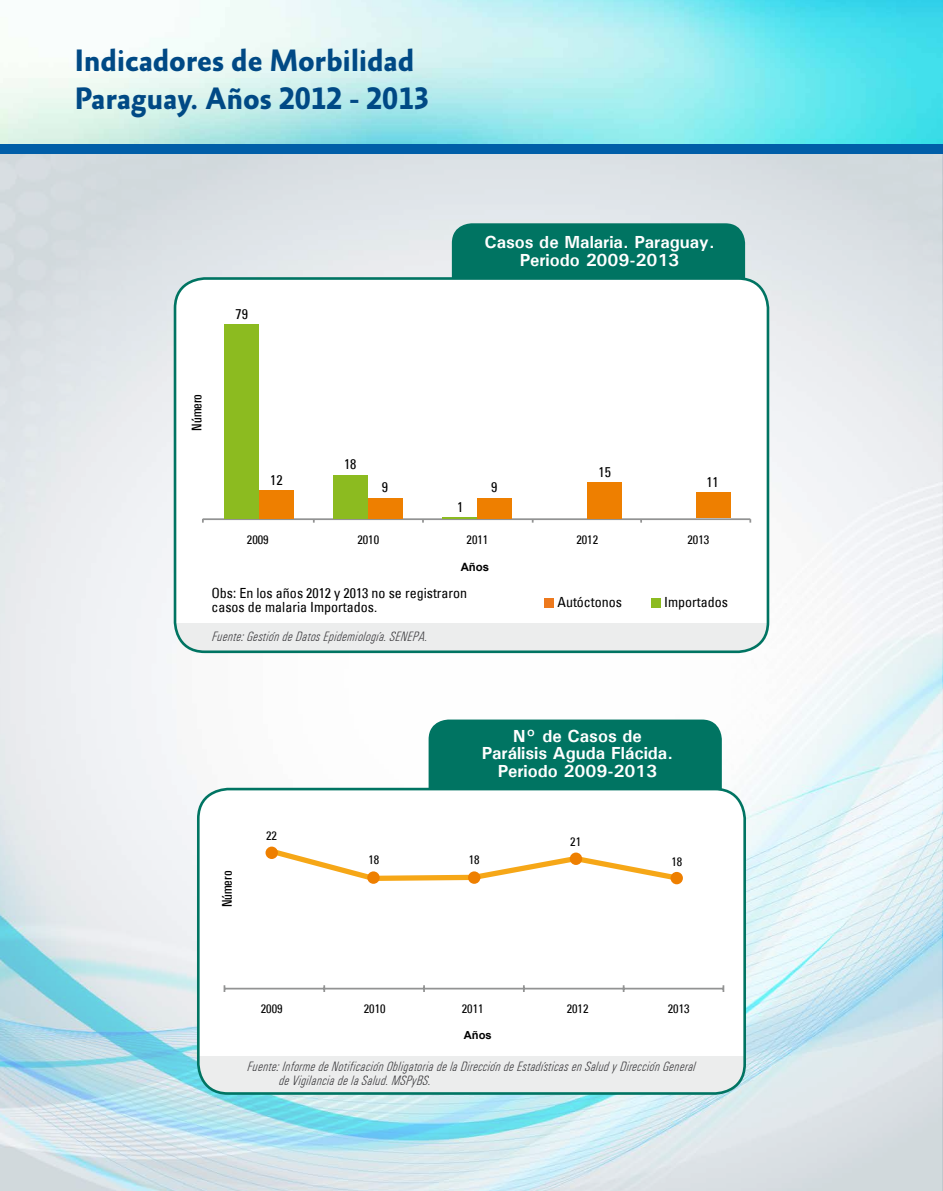
<style>
.page{position:relative;width:943px;height:1191px;background:#fff}
.page>*{position:absolute;margin:0;border:0;box-sizing:border-box;transform-origin:0 0}
.t1{font:700 31.5px/38.5px "Absara Sans TF";letter-spacing:-.01em;color:#004985}
.t2{font:700 17.5px/17.5px "Univers";color:#fff;text-align:center}
.t3{font:14px/14px "Univers Light Cond Obl DTC";color:#3e3d40}
.t4{font:condensed 14px/14px "Univers";color:#000}
.t5{font:500 condensed 14px "Univers";color:#000}
.t6{font:condensed 12.25px "Univers";color:#000}
.t7{font:700 11.38px "Arial";color:#000}
.t8{font:700 11.2px "Arial";color:#000}
</style>
<div class="page">
<img style="left:0;top:154px;width:943px;height:1037px">
<img style="left:0;top:0;width:943px;height:144px">
<div style="left:0;top:144px;width:943px;height:10px;background:#005ea8"></div>
<div style="left:452px;top:223px;width:293px;height:103px;background:#007462;border-radius:20px"></div>
<div style="left:428px;top:719px;width:293px;height:103px;background:#007462;border-radius:20px"></div>
<div style="left:198px;top:789px;width:546px;height:304px;background:#fff;border-radius:30px"></div>
<div style="left:198px;top:1055px;width:546px;height:38px;background:#eceded"></div>
<div style="left:197px;top:787px;width:549px;height:307px;border:3px solid #007462;border-radius:30px"></div>
<hr style="left:224px;top:987px;width:499px;height:2px;background:#929393">
<svg style="left:722px;top:985px;width:2px;height:7px"></svg>
<svg style="left:223px;top:985px;width:2px;height:7px"></svg>
<svg style="left:268px;top:849px;width:414px;height:35px"></svg>
<div style="left:367px;top:871px;width:12px;height:12px;background:#ee7f00;border-radius:50%"></div>
<div style="left:265px;top:846px;width:13px;height:13px;background:#ee7f00;border-radius:50%"></div>
<div style="left:468px;top:871px;width:12px;height:12px;background:#ee7f00;border-radius:50%"></div>
<div style="left:569px;top:852px;width:13px;height:13px;background:#ee7f00;border-radius:50%"></div>
<div style="left:670px;top:872px;width:13px;height:12px;background:#ee7f00;border-radius:50%"></div>
<div style="left:175px;top:278px;width:593px;height:374px;background:#fff;border-radius:30px"></div>
<div style="left:175px;top:623px;width:593px;height:29px;background:#eceded"></div>
<div style="left:174px;top:277px;width:595px;height:376px;border:3px solid #007462;border-radius:30px"></div>
<hr style="left:203px;top:518px;width:547px;height:2px;background:#929393">
<div style="left:224px;top:324px;width:35px;height:194px;background:#8cbb20"></div>
<div style="left:333px;top:475px;width:35px;height:43px;background:#8cbb20"></div>
<hr style="left:442px;top:517px;width:35px;height:1px;background:#8cbb20">
<div style="left:259px;top:490px;width:34px;height:28px;background:#ee7f00"></div>
<div style="left:368px;top:498px;width:34px;height:20px;background:#ee7f00"></div>
<div style="left:477px;top:498px;width:34px;height:20px;background:#ee7f00"></div>
<div style="left:587px;top:482px;width:35px;height:36px;background:#ee7f00"></div>
<div style="left:696px;top:492px;width:35px;height:26px;background:#ee7f00"></div>
<div style="left:544px;top:597px;width:10px;height:10px;background:#ed791d"></div>
<div style="left:651px;top:597px;width:10px;height:10px;background:#8cbb20"></div>
<h1 class="t1" style="left:74px;top:43px;width:357px">Indicadores de Morbilidad<br>Paraguay. Años 2012 - 2013</h1>
<p class="t5" style="left:188px;top:430px;width:38px;rotate:-90deg">Número</p>
<p class="t4" style="left:235px;top:306px;width:14px">79</p>
<p class="t4" style="left:270px;top:472px;width:14px">12</p>
<p class="t4" style="left:344px;top:457px;width:14px">18</p>
<p class="t4" style="left:382px;top:480px;width:8px">9</p>
<p class="t2" style="left:484px;top:233px;width:232px">Casos de Malaria. Paraguay.<br>Periodo 2009-2013</p>
<p class="t4" style="left:457px;top:499px;width:8px">1</p>
<p class="t4" style="left:491px;top:480px;width:8px">9</p>
<p class="t4" style="left:598px;top:464px;width:14px">15</p>
<p class="t4" style="left:706px;top:474px;width:14px">11</p>
<p class="t6" style="left:247px;top:532px;width:23px">2009</p>
<p class="t6" style="left:357px;top:532px;width:23px">2010</p>
<p class="t6" style="left:466px;top:532px;width:23px">2011</p>
<p class="t6" style="left:576px;top:532px;width:23px">2012</p>
<p class="t6" style="left:687px;top:532px;width:23px">2013</p>
<p class="t7" style="left:461px;top:559px;width:30px">Años</p>
<p class="t4" style="left:211px;top:586px;width:257px">Obs: En los años 2012 y 2013 no se registraron casos de malaria Importados.</p>
<p class="t3" style="left:211px;top:629px;width:217px">Fuente: Gestión de Datos Epidemiología. SENEPA.</p>
<p class="t4" style="left:557px;top:594px;width:66px">Autóctonos</p>
<p class="t4" style="left:664px;top:594px;width:65px">Importados</p>
<p class="t5" style="left:219px;top:907px;width:38px;rotate:-90deg">Número</p>
<p class="t6" style="left:266px;top:827px;width:12px">22</p>
<p class="t2" style="left:482px;top:727px;width:193px">N° de Casos de<br>Parálisis Aguda Flácida.<br>Periodo 2009-2013</p>
<p class="t6" style="left:368px;top:852px;width:12px">18</p>
<p class="t6" style="left:469px;top:852px;width:12px">18</p>
<p class="t6" style="left:570px;top:834px;width:12px">21</p>
<p class="t6" style="left:671px;top:854px;width:12px">18</p>
<p class="t6" style="left:261px;top:1001px;width:23px">2009</p>
<p class="t6" style="left:364px;top:1001px;width:23px">2010</p>
<p class="t6" style="left:462px;top:1001px;width:23px">2011</p>
<p class="t6" style="left:566px;top:1001px;width:23px">2012</p>
<p class="t6" style="left:668px;top:1001px;width:23px">2013</p>
<p class="t8" style="left:464px;top:1027px;width:29px">Años</p>
<p class="t3" style="left:278px;top:1059px;width:418px;text-indent:-32px">Fuente: Informe de Notificación Obligatoria de la Dirección de Estadísticas en Salud y Dirección General de Vigilancia de la Salud. MSPyBS.</p>
</div>
